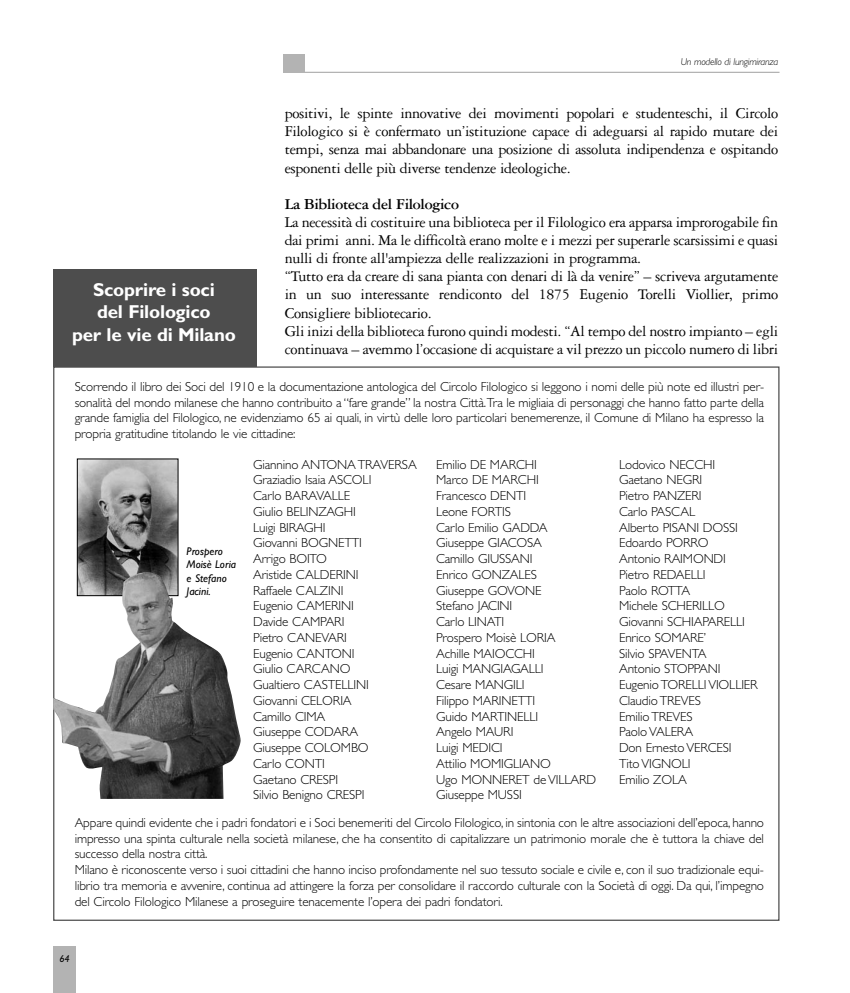
<style>
.page{position:relative;width:850px;height:993px;background:#fff}
.page>*{position:absolute;margin:0;border:0;box-sizing:border-box;transform-origin:0 0}
.t1{font:700 18.75px/22.5px "Gill Sans";letter-spacing:-.01em;color:#fff;text-align:center}
.t2{font:16px/18.1px "Garamond Three";letter-spacing:-.02em;color:#000;text-align:justify}
.t3{font:700 16px "Garamond Three";letter-spacing:-.02em;color:#000}
.t4{font:300 13.12px/15.8px "Gill Sans";letter-spacing:-.01em;color:#000}
.t5{font:italic 11.25px/13.5px "Gill Sans";color:#000}
.t6{font:italic 300 10px "Gill Sans";letter-spacing:-.02em;color:#000}
.t7{font:italic 10px "Gill Sans";color:#000}
</style>
<div class="page">
<hr style="left:283px;top:72px;width:497px;height:1px;background:#b3b3b3">
<div style="left:283px;top:55px;width:22px;height:18px;background:#b3b3b3"></div>
<div style="left:53px;top:946px;width:23px;height:46px;background:#b3b3b3"></div>
<div style="left:53px;top:268px;width:203px;height:98px;background:#4d4d4d"></div>
<img style="left:79px;top:461px;width:97px;height:111px">
<div style="left:77px;top:459px;width:101px;height:137px;border:1px solid #000"></div>
<img style="left:53px;top:572px;width:188px;height:227px">
<p class="t6" style="left:681px;top:58px;width:99px">Un modello di lungimiranza</p>
<p class="t2" style="left:285px;top:106px;width:495px">positivi, le spinte innovative dei movimenti popolari e studenteschi, il Circolo Filologico si è confermato un’istituzione capace di adeguarsi al rapido mutare dei tempi, senza mai abbandonare una posizione di assoluta indipendenza e ospitando esponenti delle più diverse tendenze ideologiche.</p>
<p class="t3" style="left:285px;top:198px;width:176px">La Biblioteca del Filologico</p>
<p class="t2" style="left:285px;top:214px;width:495px;text-align:left">La necessità di costituire una biblioteca per il Filologico era apparsa improrogabile fin dai primi anni. Ma le difficoltà erano molte e i mezzi per superarle scarsissimi e quasi nulli di fronte all'ampiezza delle realizzazioni in programma.<br>“Tutto era da creare di sana pianta con denari di là da venire” – scriveva argutamente in un suo interessante rendiconto del 1875 Eugenio Torelli Viollier, primo Consigliere bibliotecario.<br>Gli inizi della biblioteca furono quindi modesti. “Al tempo del nostro impianto – egli continuava – avemmo l’occasione di acquistare a vil prezzo un piccolo numero di libri</p>
<h1 class="t1" style="left:72px;top:280px;width:165px">Scoprire i soci<br>del Filologico<br>per le vie di Milano</h1>
<p class="t4" style="left:75px;top:380px;width:691px;text-align:justify">Scorrendo il libro dei Soci del 1910 e la documentazione antologica del Circolo Filologico si leggono i nomi delle più note ed illustri per&shy;sonalità del mondo milanese che hanno contribuito a “fare grande” la nostra Città.Tra le migliaia di personaggi che hanno fatto parte della grande famiglia del Filologico, ne evidenziamo 65 ai quali, in virtù delle loro particolari benemerenze, il Comune di Milano ha espresso la propria gratitudine titolando le vie cittadine:</p>
<p class="t5" style="left:187px;top:545px;width:51px">Prospero<br>Moisè Loria e Stefano<br>Jacini.</p>
<p class="t4" style="left:253px;top:457px;width:165px">Giannino ANTONA TRAVERSA<br>Graziadio Isaia ASCOLI<br>Carlo BARAVALLE<br>Giulio BELINZAGHI<br>Luigi BIRAGHI<br>Giovanni BOGNETTI<br>Arrigo BOITO<br>Aristide CALDERINI<br>Raffaele CALZINI<br>Eugenio CAMERINI<br>Davide CAMPARI<br>Pietro CANEVARI<br>Eugenio CANTONI<br>Giulio CARCANO<br>Gualtiero CASTELLINI<br>Giovanni CELORIA<br>Camillo CIMA<br>Giuseppe CODARA<br>Giuseppe COLOMBO<br>Carlo CONTI<br>Gaetano CRESPI<br>Silvio Benigno CRESPI</p>
<p class="t4" style="left:436px;top:457px;width:162px">Emilio DE MARCHI<br>Marco DE MARCHI<br>Francesco DENTI<br>Leone FORTIS<br>Carlo Emilio GADDA<br>Giuseppe GIACOSA<br>Camillo GIUSSANI<br>Enrico GONZALES<br>Giuseppe GOVONE<br>Stefano JACINI<br>Carlo LINATI<br>Prospero Moisè LORIA<br>Achille MAIOCCHI<br>Luigi MANGIAGALLI<br>Cesare MANGILI<br>Filippo MARINETTI<br>Guido MARTINELLI<br>Angelo MAURI<br>Luigi MEDICI<br>Attilio MOMIGLIANO<br>Ugo MONNERET de VILLARD<br>Giuseppe MUSSI</p>
<p class="t4" style="left:619px;top:457px;width:140px">Lodovico NECCHI<br>Gaetano NEGRI<br>Pietro PANZERI<br>Carlo PASCAL<br>Alberto PISANI DOSSI<br>Edoardo PORRO<br>Antonio RAIMONDI<br>Pietro REDAELLI<br>Paolo ROTTA<br>Michele SCHERILLO<br>Giovanni SCHIAPARELLI<br>Enrico SOMARE’<br>Silvio SPAVENTA<br>Antonio STOPPANI<br>Eugenio TORELLI VIOLLIER<br>Claudio TREVES<br>Emilio TREVES<br>Paolo VALERA<br>Don Ernesto VERCESI<br>Tito VIGNOLI<br>Emilio ZOLA</p>
<p class="t4" style="left:75px;top:816px;width:691px">Appare quindi evidente che i padri fondatori e i Soci benemeriti del Circolo Filologico, in sintonia con le altre associazioni dell’epoca, hanno impresso una spinta culturale nella società milanese, che ha consentito di capitalizzare un patrimonio morale che è tuttora la chiave del successo della nostra città.<br>Milano è riconoscente verso i suoi cittadini che hanno inciso profondamente nel suo tessuto sociale e civile e, con il suo tradizionale equi&shy;librio tra memoria e avvenire, continua ad attingere la forza per consolidare il raccordo culturale con la Società di oggi. Da qui, l’impegno del Circolo Filologico Milanese a proseguire tenacemente l’opera dei padri fondatori.</p>
<p class="t7" style="left:59px;top:954px;width:12px">64</p>
</div>
